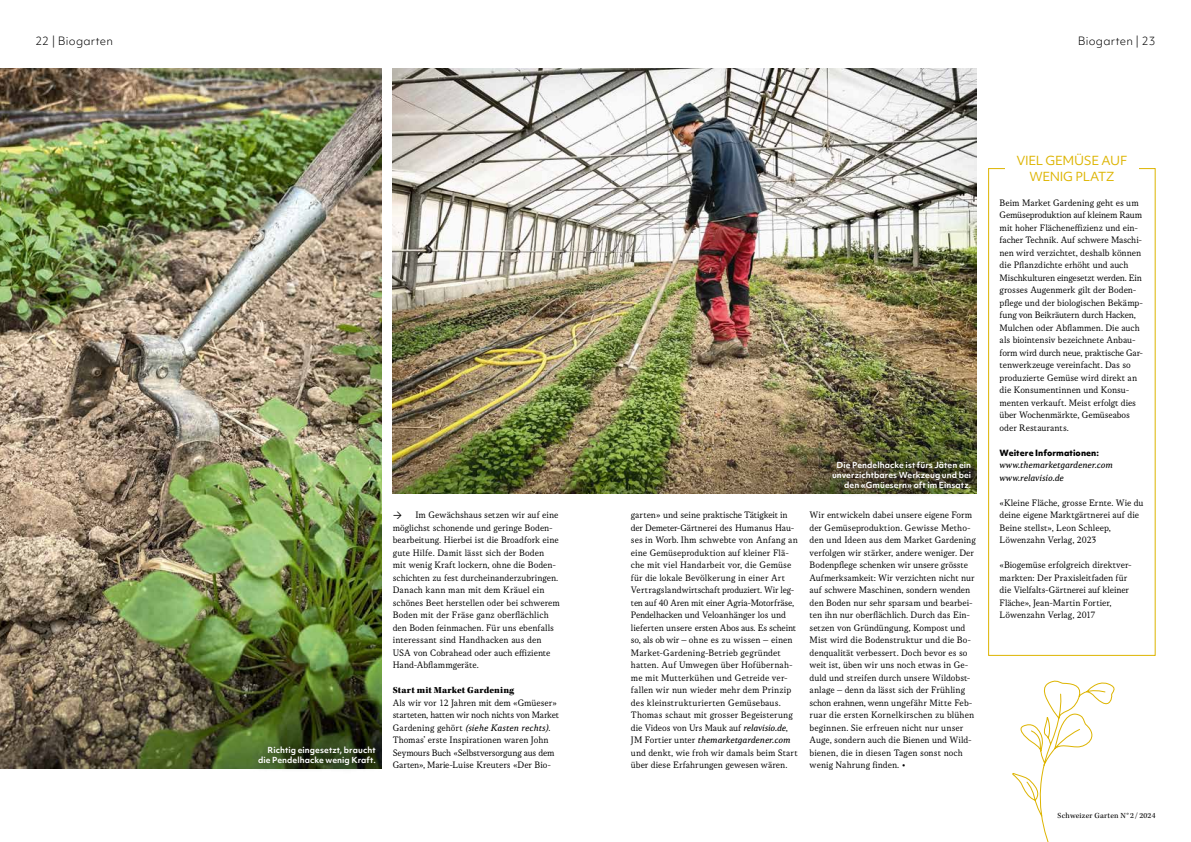
<style>
.page{position:relative;width:1191px;height:842px;background:#fff}
.page>*{position:absolute;margin:0;border:0;box-sizing:border-box;transform-origin:0 0}
.t1{font:12px/16px "Objektiv Mk 1";letter-spacing:-.025em;color:#ddb400;text-align:center}
.t2{font:300 11px "Objektiv Mk 1";letter-spacing:.02em;color:#000}
.t3{font:10px/12.5px "Korpus A";letter-spacing:-.005em;color:#000}
.t4{font:10px/12.5px "Korpus B12";letter-spacing:.005em;color:#000}
.t5{font:900 9.5px "Kepler Std";letter-spacing:.01em;color:#000}
.t6{font:800 8.2px "Objektiv Mk 1";letter-spacing:.01em;color:#000}
.t7{font:700 8px/9.6px "Objektiv Mk 1";letter-spacing:.01em;color:#fff;text-align:right}
.t8{font:8px "Kepler Std";letter-spacing:.03em;color:#000}
.s1{font-family:"Korpus A"}
.s2{font-family:"Korpus B12"}
</style>
<div class="page">
<img style="left:0;top:68px;width:381px;height:700px">
<div style="left:988px;top:168px;width:167px;height:488px;border:1px solid #ddb400"></div>
<div style="left:1005px;top:149px;width:133px;height:38px;background:#fff"></div>
<img style="left:393px;top:68px;width:584px;height:425px">
<div style="left:823px;top:453px;width:157px;height:44px;background:#000;opacity:.8"></div>
<svg style="left:1012px;top:680px;width:103px;height:162px"></svg>
<div style="left:250px;top:738px;width:134px;height:35px;background:#000;opacity:.75"></div>
<p class="t2" style="left:35px;top:34px;width:79px">22 | Biogarten</p>
<p class="t2" style="left:1077px;top:34px;width:79px">Biogarten | 23</p>
<p class="t7" style="left:258px;top:745px;width:119px">Richtig eingesetzt, braucht die Pendelhacke wenig Kraft.</p>
<p class="t3" style="left:393px;top:509px;width:169px;text-indent:23px">Im Gewächshaus setzen wir auf eine möglichst schonende und geringe Boden&shy;bearbeitung. Hierbei ist die Broadfork eine gute Hilfe. Damit lässt sich der Boden mit wenig Kraft lockern, ohne die Boden&shy;schichten zu fest durcheinanderzubringen.<br>Danach kann man mit dem Kräuel ein schönes Beet herstellen oder bei schwerem Boden mit der Fräse ganz oberflächlich den Boden feinmachen. Für uns ebenfalls interessant sind Handhacken aus den USA von Cobrahead oder auch effiziente Hand-Abflammgeräte.</p>
<p class="t5" style="left:393px;top:685px;width:123px">Start mit Market Gardening</p>
<p class="t3" style="left:393px;top:696px;width:168px">Als wir vor 12 Jahren mit dem «Gmüeser» starteten, hatten wir noch nichts von Market</p>
<p class="t4" style="left:393px;top:721px;width:159px"><span class="s1">Gardening gehört</span> (siehe Kasten rechts)<span class="s1">.</span></p>
<p class="t3" style="left:393px;top:734px;width:163px">Thomas’ erste Inspirationen waren John<br>Seymours Buch «Selbstversorgung aus dem<br>Garten», Marie-Luise Kreuters «Der Bio-</p>
<p class="t3" style="left:631px;top:509px;width:168px">garten» und seine praktische Tätigkeit in der Demeter-Gärtnerei des Humanus Hau&shy;ses in Worb. Ihm schwebte von Anfang an eine Gemüseproduktion auf kleiner Flä&shy;che mit viel Handarbeit vor, die Gemüse für die lokale Bevölkerung in einer Art Vertragslandwirtschaft produziert. Wir leg&shy;ten auf 40 Aren mit einer Agria-Motorfräse, Pendelhacken und Veloanhänger los und lieferten unsere ersten Abos aus. Es scheint so, als ob wir – ohne es zu wissen – einen Market-Gardening-Betrieb gegründet hatten. Auf Umwegen über Hofübernah&shy;me mit Mutterkühen und Getreide ver&shy;fallen wir nun wieder mehr dem Prinzip des kleinstrukturierten Gemüsebaus.<br>Thomas schaut mit grosser Begeisterung die Videos von Urs Mauk auf <span class="s2">relavisio.de</span>,</p>
<p class="t4" style="left:631px;top:734px;width:161px"><span class="s1">JM Fortier unter</span> themarketgardener.com</p>
<p class="t3" style="left:631px;top:746px;width:168px">und denkt, wie froh wir damals beim Start über diese Erfahrungen gewesen wären.</p>
<p class="t7" style="left:832px;top:460px;width:141px">Die Pendelhacke ist fürs Jäten ein unverzichtbares Werkzeug und bei den «Gmüesern» oft im Einsatz.</p>
<p class="t3" style="left:809px;top:509px;width:168px">Wir entwickeln dabei unsere eigene Form der Gemüseproduktion. Gewisse Metho&shy;den und Ideen aus dem Market Gardening verfolgen wir stärker, andere weniger. Der Bodenpflege schenken wir unsere grösste Aufmerksamkeit: Wir verzichten nicht nur auf schwere Maschinen, sondern wenden den Boden nur sehr sparsam und bearbei&shy;ten ihn nur oberflächlich. Durch das Ein&shy;setzen von Gründüngung, Kompost und Mist wird die Bodenstruktur und die Bo&shy;denqualität verbessert. Doch bevor es so weit ist, üben wir uns noch etwas in Ge&shy;duld und streifen durch unsere Wildobst&shy;anlage – denn da lässt sich der Frühling schon erahnen, wenn ungefähr Mitte Feb&shy;ruar die ersten Kornelkirschen zu blühen beginnen. Sie erfreuen nicht nur unser Auge, sondern auch die Bienen und Wild&shy;bienen, die in diesen Tagen sonst noch wenig Nahrung finden. •</p>
<p class="t1" style="left:1016px;top:152px;width:112px">VIEL GEMÜSE AUF<br>WENIG PLATZ</p>
<p class="t3" style="left:999px;top:196px;width:145px">Beim Market Gardening geht es um Gemüseproduktion auf kleinem Raum mit hoher Flächeneffizienz und ein&shy;facher Technik. Auf schwere Maschi&shy;nen wird verzichtet, deshalb können die Pflanzdichte erhöht und auch Mischkulturen eingesetzt werden. Ein grosses Augenmerk gilt der Boden&shy;pflege und der biologischen Bekämp&shy;fung von Beikräutern durch Hacken, Mulchen oder Abflammen. Die auch als biointensiv bezeichnete Anbau&shy;form wird durch neue, praktische Gar&shy;tenwerkzeuge vereinfacht. Das so produzierte Gemüse wird direkt an die Konsumentinnen und Konsu&shy;menten verkauft. Meist erfolgt dies über Wochenmärkte, Gemüseabos oder Restaurants.</p>
<p class="t6" style="left:999px;top:447px;width:101px">Weitere Informationen:</p>
<p class="t4" style="left:999px;top:459px;width:115px">www.themarketgardener.com www.relavisio.de</p>
<p class="t3" style="left:999px;top:496px;width:145px">«Kleine Fläche, grosse Ernte. Wie du deine eigene Marktgärtnerei auf die<br>Beine stellst», Leon Schleep,<br>Löwenzahn Verlag, 2023</p>
<p class="t3" style="left:999px;top:559px;width:134px">«Biogemüse erfolgreich direktver&shy;markten: Der Praxisleitfaden für die Vielfalts-Gärtnerei auf kleiner<br>Fläche», Jean-Martin Fortier,<br>Löwenzahn Verlag, 2017</p>
<p class="t8" style="left:1057px;top:811px;width:99px">Schweizer Garten N° 2 / 2024</p>
</div>
